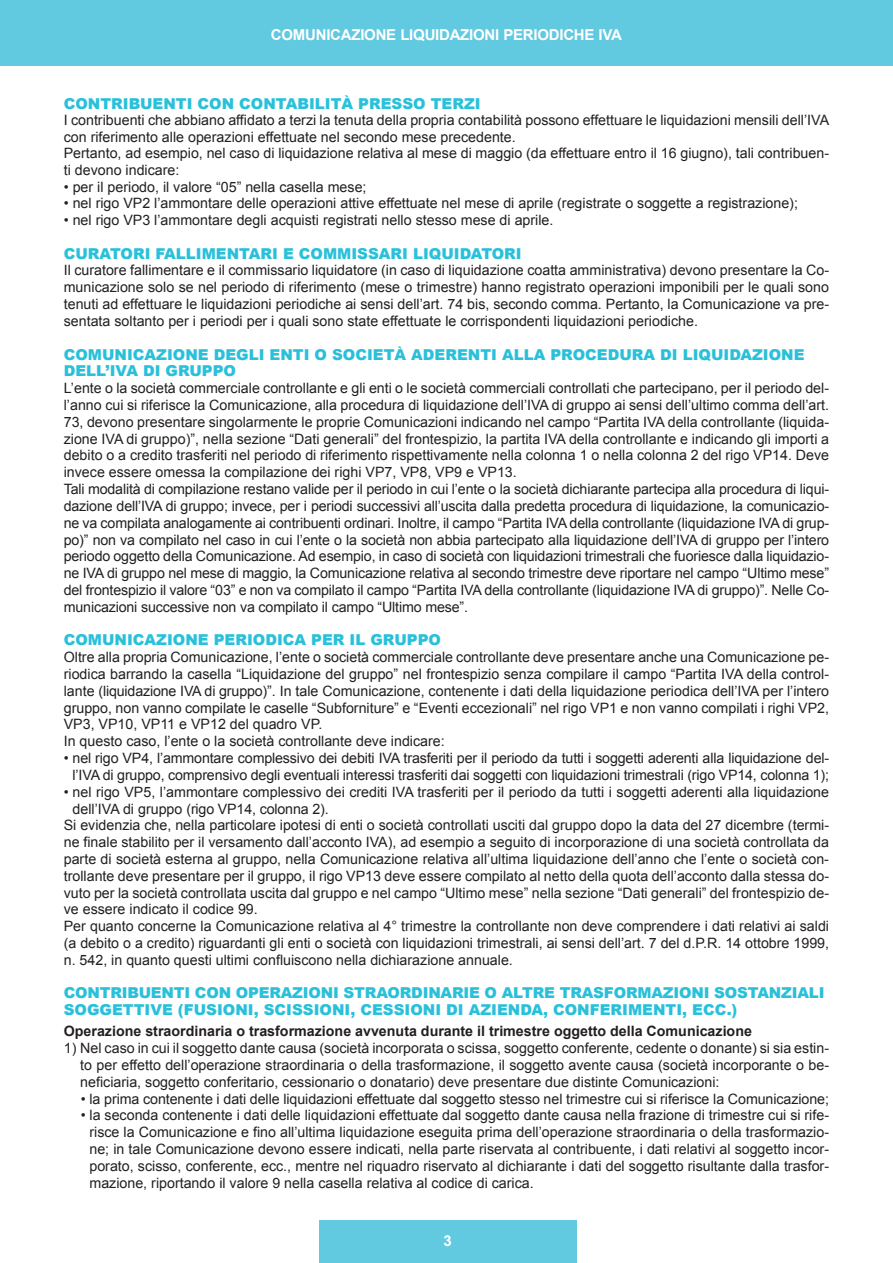
<style>
.page{position:relative;width:893px;height:1263px;background:#fff}
.page>*{position:absolute;margin:0;border:0;box-sizing:border-box;transform-origin:0 0}
.t1{font:900 15px/16.8px "Arial";color:#29c0da}
.t2{font:700 15px "Arial";letter-spacing:-.015em;color:#fff}
.t3{font:14.25px/16.8px "Arial";color:#231f20}
.t4{font:700 14.25px "Arial";color:#231f20}
</style>
<div class="page">
<div style="left:319px;top:1220px;width:257px;height:43px;background:#61cae0"></div>
<div style="left:0;top:0;width:893px;height:66px;background:#61cae0"></div>
<p class="t2" style="left:271px;top:26px;width:352px">COMUNICAZIONE LIQUIDAZIONI PERIODICHE IVA</p>
<p class="t1" style="left:64px;top:94px;width:418px">CONTRIBUENTI CON CONTABILITÀ PRESSO TERZI</p>
<p class="t3" style="left:64px;top:112px;width:767px">I contribuenti che abbiano affidato a terzi la tenuta della propria contabilità possono effettuare le liquidazioni mensili dell’IVA con riferimento alle operazioni effettuate nel secondo mese precedente.<br>Pertanto, ad esempio, nel caso di liquidazione relativa al mese di maggio (da effettuare entro il 16 giugno), tali contribuen&shy;ti devono indicare:</p>
<p class="t3" style="left:64px;top:178px;width:304px">• per il periodo, il valore “05” nella casella mese;</p>
<p class="t3" style="left:64px;top:195px;width:736px">• nel rigo VP2 l’ammontare delle operazioni attive effettuate nel mese di aprile (registrate o soggette a registrazione);</p>
<p class="t3" style="left:64px;top:212px;width:491px">• nel rigo VP3 l’ammontare degli acquisti registrati nello stesso mese di aprile.</p>
<p class="t1" style="left:64px;top:244px;width:459px">CURATORI FALLIMENTARI E COMMISSARI LIQUIDATORI</p>
<p class="t3" style="left:64px;top:262px;width:767px;text-align:justify">Il curatore fallimentare e il commissario liquidatore (in caso di liquidazione coatta amministrativa) devono presentare la Co&shy;municazione solo se nel periodo di riferimento (mese o trimestre) hanno registrato operazioni imponibili per le quali sono tenuti ad effettuare le liquidazioni periodiche ai sensi dell’art. 74 bis, secondo comma. Pertanto, la Comunicazione va pre&shy;sentata soltanto per i periodi per i quali sono state effettuate le corrispondenti liquidazioni periodiche.</p>
<p class="t1" style="left:64px;top:345px;width:742px">COMUNICAZIONE DEGLI ENTI O SOCIETÀ ADERENTI ALLA PROCEDURA DI LIQUIDAZIONE<br>DELL’IVA DI GRUPPO</p>
<p class="t3" style="left:64px;top:380px;width:767px">L’ente o la società commerciale controllante e gli enti o le società commerciali controllati che partecipano, per il periodo del&shy;l’anno cui si riferisce la Comunicazione, alla procedura di liquidazione dell’IVA di gruppo ai sensi dell’ultimo comma dell’art.<br>73, devono presentare singolarmente le proprie Comunicazioni indicando nel campo “Partita IVA della controllante (liquida&shy;zione IVA di gruppo)”, nella sezione “Dati generali” del frontespizio, la partita IVA della controllante e indicando gli importi a debito o a credito trasferiti nel periodo di riferimento rispettivamente nella colonna 1 o nella colonna 2 del rigo VP14. Deve invece essere omessa la compilazione dei righi VP7, VP8, VP9 e VP13.<br>Tali modalità di compilazione restano valide per il periodo in cui l’ente o la società dichiarante partecipa alla procedura di liqui&shy;dazione dell’IVA di gruppo; invece, per i periodi successivi all’uscita dalla predetta procedura di liquidazione, la comunicazio&shy;ne va compilata analogamente ai contribuenti ordinari. Inoltre, il campo “Partita IVA della controllante (liquidazione IVA di grup&shy;po)” non va compilato nel caso in cui l’ente o la società non abbia partecipato alla liquidazione dell’IVA di gruppo per l’intero periodo oggetto della Comunicazione. Ad esempio, in caso di società con liquidazioni trimestrali che fuoriesce dalla liquidazio&shy;ne IVA di gruppo nel mese di maggio, la Comunicazione relativa al secondo trimestre deve riportare nel campo “Ultimo mese” del frontespizio il valore “03” e non va compilato il campo “Partita IVA della controllante (liquidazione IVA di gruppo)”. Nelle Co&shy;municazioni successive non va compilato il campo “Ultimo mese”.</p>
<p class="t1" style="left:64px;top:631px;width:379px">COMUNICAZIONE PERIODICA PER IL GRUPPO</p>
<p class="t3" style="left:64px;top:649px;width:767px">Oltre alla propria Comunicazione, l’ente o società commerciale controllante deve presentare anche una Comunicazione pe&shy;riodica barrando la casella “Liquidazione del gruppo” nel frontespizio senza compilare il campo “Partita IVA della control&shy;lante (liquidazione IVA di gruppo)”. In tale Comunicazione, contenente i dati della liquidazione periodica dell’IVA per l’intero gruppo, non vanno compilate le caselle “Subforniture” e “Eventi eccezionali” nel rigo VP1 e non vanno compilati i righi VP2, VP3, VP10, VP11 e VP12 del quadro VP.<br>In questo caso, l’ente o la società controllante deve indicare:</p>
<p class="t3" style="left:64px;top:750px;width:767px;text-align:right">• nel rigo VP4, l’ammontare complessivo dei debiti IVA trasferiti per il periodo da tutti i soggetti aderenti alla liquidazione del&shy;l’IVA di gruppo, comprensivo degli eventuali interessi trasferiti dai soggetti con liquidazioni trimestrali (rigo VP14, colonna 1);</p>
<p class="t3" style="left:64px;top:783px;width:767px">• nel rigo VP5, l’ammontare complessivo dei crediti IVA trasferiti per il periodo da tutti i soggetti aderenti alla liquidazione</p>
<p class="t3" style="left:73px;top:800px;width:258px">dell’IVA di gruppo (rigo VP14, colonna 2).</p>
<p class="t3" style="left:64px;top:817px;width:767px">Si evidenzia che, nella particolare ipotesi di enti o società controllati usciti dal gruppo dopo la data del 27 dicembre (termi-</p>
<p class="t3" style="left:64px;top:834px;width:767px">ne finale stabilito per il versamento dall’acconto IVA), ad esempio a seguito di incorporazione di una società controllata da</p>
<p class="t3" style="left:64px;top:851px;width:767px">parte di società esterna al gruppo, nella Comunicazione relativa all’ultima liquidazione dell’anno che l’ente o società con-</p>
<p class="t3" style="left:64px;top:867px;width:767px">trollante deve presentare per il gruppo, il rigo VP13 deve essere compilato al netto della quota dell’acconto dalla stessa do-</p>
<p class="t3" style="left:64px;top:884px;width:767px">vuto per la società controllata uscita dal gruppo e nel campo “Ultimo mese” nella sezione “Dati generali” del frontespizio de-</p>
<p class="t3" style="left:64px;top:901px;width:196px">ve essere indicato il codice 99.</p>
<p class="t3" style="left:64px;top:918px;width:767px">Per quanto concerne la Comunicazione relativa al 4° trimestre la controllante non deve comprendere i dati relativi ai saldi</p>
<p class="t3" style="left:64px;top:935px;width:767px">(a debito o a credito) riguardanti gli enti o società con liquidazioni trimestrali, ai sensi dell’art. 7 del d.P.R. 14 ottobre 1999,</p>
<p class="t3" style="left:64px;top:951px;width:451px">n. 542, in quanto questi ultimi confluiscono nella dichiarazione annuale.</p>
<p class="t1" style="left:64px;top:984px;width:762px">CONTRIBUENTI CON OPERAZIONI STRAORDINARIE O ALTRE TRASFORMAZIONI SOSTANZIALI<br>SOGGETTIVE (FUSIONI, SCISSIONI, CESSIONI DI AZIENDA, CONFERIMENTI, ECC.)</p>
<p class="t4" style="left:64px;top:1023px;width:690px">Operazione straordinaria o trasformazione avvenuta durante il trimestre oggetto della Comunicazione</p>
<p class="t3" style="left:80px;top:1040px;width:750px;text-align:justify;text-indent:-17px">1) Nel caso in cui il soggetto dante causa (società incorporata o scissa, soggetto conferente, cedente o donante) si sia estin&shy;to per effetto dell’operazione straordinaria o della trasformazione, il soggetto avente causa (società incorporante o be&shy;neficiaria, soggetto conferitario, cessionario o donatario) deve presentare due distinte Comunicazioni:</p>
<p class="t3" style="left:81px;top:1090px;width:750px">• la prima contenente i dati delle liquidazioni effettuate dal soggetto stesso nel trimestre cui si riferisce la Comunicazione;</p>
<p class="t3" style="left:89px;top:1107px;width:741px;text-align:justify;text-indent:-9px">• la seconda contenente i dati delle liquidazioni effettuate dal soggetto dante causa nella frazione di trimestre cui si rife&shy;risce la Comunicazione e fino all’ultima liquidazione eseguita prima dell’operazione straordinaria o della trasformazio&shy;ne; in tale Comunicazione devono essere indicati, nella parte riservata al contribuente, i dati relativi al soggetto incor&shy;porato, scisso, conferente, ecc., mentre nel riquadro riservato al dichiarante i dati del soggetto risultante dalla trasfor&shy;mazione, riportando il valore 9 nella casella relativa al codice di carica.</p>
<p class="t2" style="left:443px;top:1232px;width:10px">3</p>
</div>
